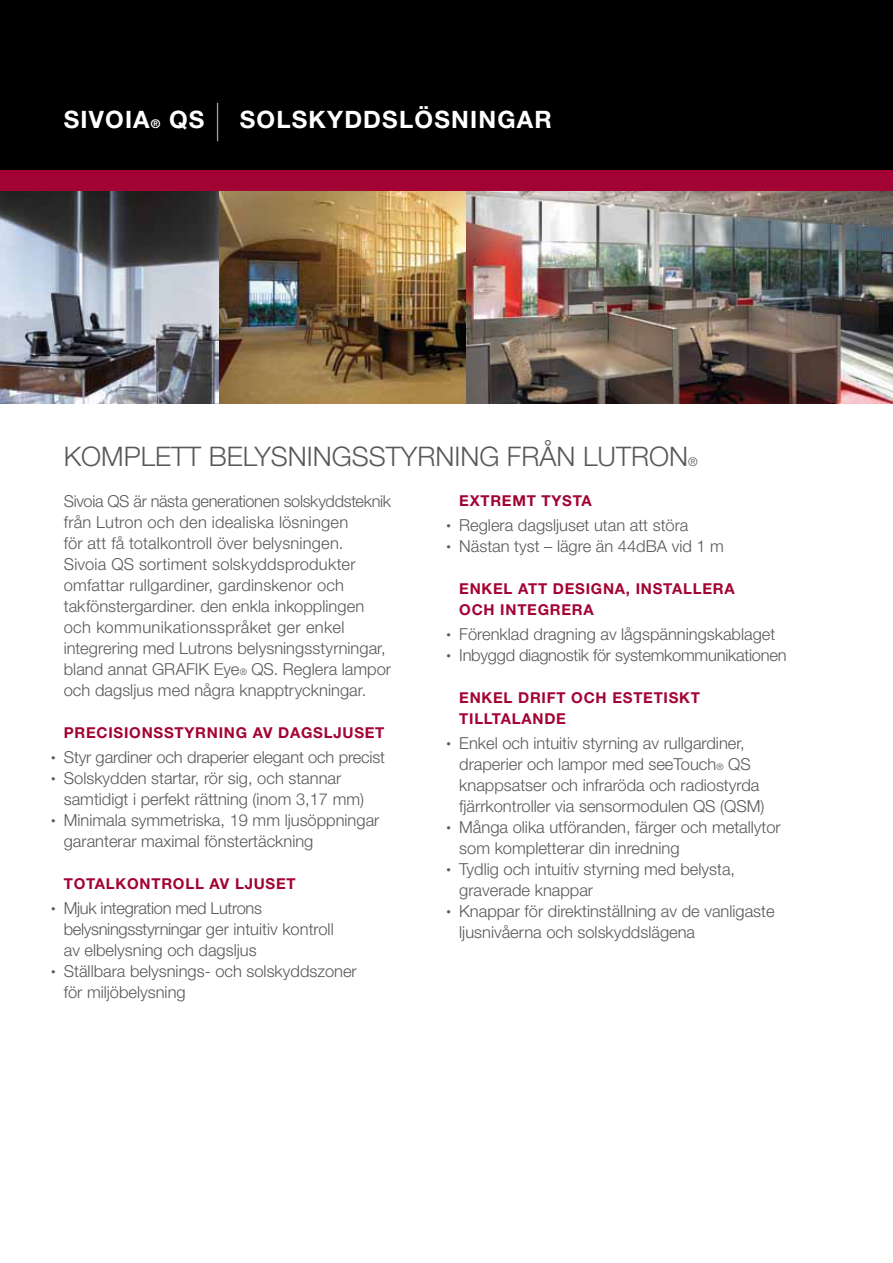
<style>
.page{position:relative;width:893px;height:1263px;background:#fff}
.page>*{position:absolute;margin:0;border:0;box-sizing:border-box;transform-origin:0 0}
.t1{font:300 27px "Helvetica Neue LT Std";color:#58595b}
.t2{font:700 24px "Helvetica Neue LT Std";letter-spacing:.05em;color:#fff}
.t3{font:300 16.5px/21px "Helvetica Neue LT Std";color:#58595b}
.t4{font:300 16.5px/21px "Helvetica Neue LT Std";letter-spacing:-.02em;color:#58595b}
.t5{font:700 15px/21px "Helvetica Neue LT Std";letter-spacing:.05em;color:#a30234}
.t6{font:300 12px "Helvetica Neue LT Std";color:#58595b}
.s1{font-size:12px}
.s2{font-weight:200;font-size:38.4px}
.s3{font-size:9px}
</style>
<div class="page">
<div style="left:0;top:0;width:893px;height:170px;background:#000"></div>
<div style="left:0;top:170px;width:893px;height:21px;background:#a30234"></div>
<img style="left:0;top:191px;width:220px;height:213px">
<img style="left:220px;top:191px;width:246px;height:213px">
<img style="left:466px;top:191px;width:427px;height:213px">
<h2 class="t2" style="left:64px;top:110px;width:489px">SIVOIA<span class="s1">®</span> QS <span class="s2">|</span> SOLSKYDDSLÖSNINGAR</h2>
<h1 class="t1" style="left:64px;top:447px;width:626px">KOMPLETT BELYSNINGSSTYRNING FRÅN LUTRON</h1>
<p class="t6" style="left:688px;top:457px;width:11px">®</p>
<p class="t3" style="left:64px;top:492px;width:329px">Sivoia QS är nästa generationen solskyddsteknik från Lutron och den idealiska lösningen<br>för att få totalkontroll över belysningen.<br>Sivoia QS sortiment solskyddsprodukter omfattar rullgardiner, gardinskenor och takfönstergardiner. den enkla inkopplingen och kommunikationsspråket ger enkel integrering med Lutrons belysningsstyrningar, bland annat GRAFIK Eye<span class="s3">®</span> QS. Reglera lampor och dagsljus med några knapptryckningar.</p>
<p class="t5" style="left:64px;top:723px;width:322px">PRECISIONSSTYRNING AV DAGSLJUSET</p>
<p class="t3" style="left:51px;top:748px;width:336px"><span class="s3">•</span> Styr gardiner och draperier elegant och precist</p>
<p class="t3" style="left:64px;top:769px;width:302px;text-indent:-13px"><span class="s3">•</span> Solskydden startar, rör sig, och stannar samtidigt i perfekt rättning (inom 3,17 mm)</p>
<p class="t3" style="left:64px;top:811px;width:317px;text-indent:-13px"><span class="s3">•</span> Minimala symmetriska, 19 mm ljusöppningar garanterar maximal fönstertäckning</p>
<p class="t5" style="left:64px;top:875px;width:233px">TOTALKONTROLL AV LJUSET</p>
<p class="t4" style="left:64px;top:900px;width:271px;text-indent:-13px"><span class="s3">•</span> Mjuk integration med Lutrons belysningsstyrningar ger intuitiv kontroll av elbelysning och dagsljus</p>
<p class="t3" style="left:64px;top:963px;width:295px;text-indent:-13px"><span class="s3">•</span> Ställbara belysnings- och solskyddszoner för miljöbelysning</p>
<p class="t5" style="left:459px;top:491px;width:134px">EXTREMT TYSTA</p>
<p class="t3" style="left:446px;top:516px;width:243px"><span class="s3">•</span> Reglera dagsljuset utan att störa</p>
<p class="t3" style="left:446px;top:537px;width:279px"><span class="s3">•</span> Nästan tyst – lägre än 44dBA vid 1 m</p>
<p class="t5" style="left:459px;top:580px;width:277px">ENKEL ATT DESIGNA, INSTALLERA<br>OCH INTEGRERA</p>
<p class="t3" style="left:446px;top:626px;width:330px"><span class="s3">•</span> Förenklad dragning av lågspänningskablaget</p>
<p class="t3" style="left:446px;top:647px;width:342px"><span class="s3">•</span> Inbyggd diagnostik för systemkommunikationen</p>
<p class="t5" style="left:459px;top:689px;width:242px">ENKEL DRIFT OCH ESTETISKT<br>TILLTALANDE</p>
<p class="t3" style="left:459px;top:735px;width:307px;text-indent:-13px"><span class="s3">•</span> Enkel och intuitiv styrning av rullgardiner, draperier och lampor med seeTouch<span class="s3">®</span> QS knappsatser och infraröda och radiostyrda fjärrkontroller via sensormodulen QS (QSM)</p>
<p class="t3" style="left:459px;top:819px;width:323px;text-indent:-13px"><span class="s3">•</span> Många olika utföranden, färger och metallytor som kompletterar din inredning</p>
<p class="t3" style="left:459px;top:861px;width:277px;text-indent:-13px"><span class="s3">•</span> Tydlig och intuitiv styrning med belysta, graverade knappar</p>
<p class="t3" style="left:459px;top:903px;width:317px;text-indent:-13px"><span class="s3">•</span> Knappar för direktinställning av de vanligaste ljusnivåerna och solskyddslägena</p>
</div>
